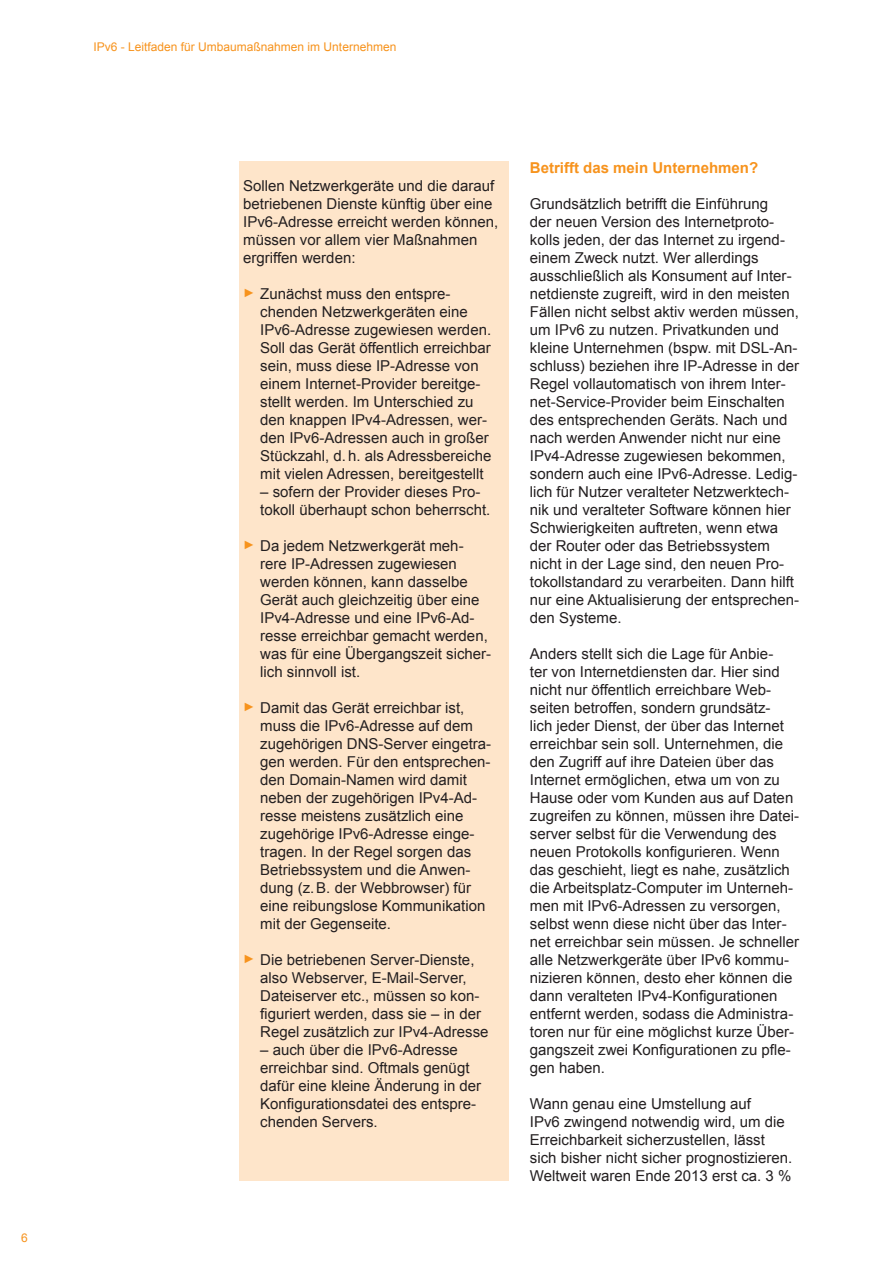
<style>
.page{position:relative;width:893px;height:1263px;background:#fff}
.page>*{position:absolute;margin:0;border:0;box-sizing:border-box;transform-origin:0 0}
.t1{font:15px/18px "Arial";color:#231f20}
.t2{font:700 15px "Arial";color:#f7931d}
.t3{font:12px "Arial";color:#f7931d}
.s1{font-size:12px;color:#f7931d}
</style>
<div class="page">
<div style="left:239px;top:162px;width:269px;height:1019px;background:#fee5ca"></div>
<p class="t3" style="left:21px;top:1230px;width:8px">6</p>
<p class="t3" style="left:94px;top:39px;width:304px">IPv6 - Leitfaden für Umbaumaßnahmen im Unternehmen</p>
<p class="t1" style="left:243px;top:177px;width:257px">Sollen Netzwerkgeräte und die darauf betriebenen Dienste künftig über eine IPv6-Adresse erreicht werden können, müssen vor allem vier Maßnahmen ergriffen werden:</p>
<p class="t1" style="left:260px;top:285px;width:233px;text-indent:-17px"><span class="s1">►</span> Zunächst muss den entspre&shy;chenden Netzwerkgeräten eine IPv6-Adresse zugewiesen werden.<br>Soll das Gerät öffentlich erreichbar sein, muss diese IP-Adresse von einem Internet-Provider bereitge&shy;stellt werden. Im Unterschied zu den knappen IPv4-Adressen, wer&shy;den IPv6-Adressen auch in großer Stückzahl, d.h. als Adressbereiche mit vielen Adressen, bereitgestellt</p>
<p class="t1" style="left:260px;top:483px;width:232px">– sofern der Provider dieses Pro&shy;tokoll überhaupt schon beherrscht.</p>
<p class="t1" style="left:260px;top:537px;width:232px;text-indent:-17px"><span class="s1">►</span> Da jedem Netzwerkgerät meh&shy;rere IP-Adressen zugewiesen werden können, kann dasselbe<br>Gerät auch gleichzeitig über eine<br>IPv4-Adresse und eine IPv6-Ad&shy;resse erreichbar gemacht werden, was für eine Übergangszeit sicher&shy;lich sinnvoll ist.</p>
<p class="t1" style="left:260px;top:699px;width:232px;text-indent:-17px"><span class="s1">►</span> Damit das Gerät erreichbar ist, muss die IPv6-Adresse auf dem zugehörigen DNS-Server eingetra&shy;gen werden. Für den entsprechen&shy;den Domain-Namen wird damit neben der zugehörigen IPv4-Ad&shy;resse meistens zusätzlich eine zugehörige IPv6-Adresse einge&shy;tragen. In der Regel sorgen das<br>Betriebssystem und die Anwen&shy;dung (z.B. der Webbrowser) für eine reibungslose Kommunikation mit der Gegenseite.</p>
<p class="t1" style="left:260px;top:951px;width:230px;text-indent:-17px"><span class="s1">►</span> Die betriebenen Server-Dienste, also Webserver, E-Mail-Server, Dateiserver etc., müssen so kon&shy;figuriert werden, dass sie – in der Regel zusätzlich zur IPv4-Adresse</p>
<p class="t1" style="left:260px;top:1041px;width:222px">– auch über die IPv6-Adresse erreichbar sind. Oftmals genügt dafür eine kleine Änderung in der<br>Konfigurationsdatei des entspre&shy;chenden Servers.</p>
<p class="t2" style="left:530px;top:158px;width:230px">Betrifft das mein Unternehmen?</p>
<p class="t1" style="left:530px;top:195px;width:271px">Grundsätzlich betrifft die Einführung<br>der neuen Version des Internetproto&shy;kolls jeden, der das Internet zu irgend&shy;einem Zweck nutzt. Wer allerdings ausschließlich als Konsument auf Inter&shy;netdienste zugreift, wird in den meisten Fällen nicht selbst aktiv werden müssen, um IPv6 zu nutzen. Privatkunden und kleine Unternehmen (bspw. mit DSL-An&shy;schluss) beziehen ihre IP-Adresse in der Regel vollautomatisch von ihrem Inter&shy;net-Service-Provider beim Einschalten des entsprechenden Geräts. Nach und nach werden Anwender nicht nur eine IPv4-Adresse zugewiesen bekommen, sondern auch eine IPv6-Adresse. Ledig&shy;lich für Nutzer veralteter Netzwerktech&shy;nik und veralteter Software können hier Schwierigkeiten auftreten, wenn etwa der Router oder das Betriebssystem nicht in der Lage sind, den neuen Pro&shy;tokollstandard zu verarbeiten. Dann hilft nur eine Aktualisierung der entsprechen&shy;den Systeme.</p>
<p class="t1" style="left:530px;top:645px;width:271px">Anders stellt sich die Lage für Anbie-<br>ter von Internetdiensten dar. Hier sind nicht nur öffentlich erreichbare Web&shy;seiten betroffen, sondern grundsätz-<br>lich jeder Dienst, der über das Internet erreichbar sein soll. Unternehmen, die den Zugriff auf ihre Dateien über das Internet ermöglichen, etwa um von zu Hause oder vom Kunden aus auf Daten zugreifen zu können, müssen ihre Datei&shy;server selbst für die Verwendung des neuen Protokolls konfigurieren. Wenn das geschieht, liegt es nahe, zusätzlich die Arbeitsplatz-Computer im Unterneh&shy;men mit IPv6-Adressen zu versorgen, selbst wenn diese nicht über das Inter&shy;net erreichbar sein müssen. Je schneller alle Netzwerkgeräte über IPv6 kommu&shy;nizieren können, desto eher können die dann veralteten IPv4-Konfigurationen entfernt werden, sodass die Administra&shy;toren nur für eine möglichst kurze Über&shy;gangszeit zwei Konfigurationen zu pfle&shy;gen haben.</p>
<p class="t1" style="left:530px;top:1095px;width:264px">Wann genau eine Umstellung auf<br>IPv6 zwingend notwendig wird, um die Erreichbarkeit sicherzustellen, lässt sich bisher nicht sicher prognostizieren.<br>Weltweit waren Ende 2013 erst ca. 3 %</p>
</div>
